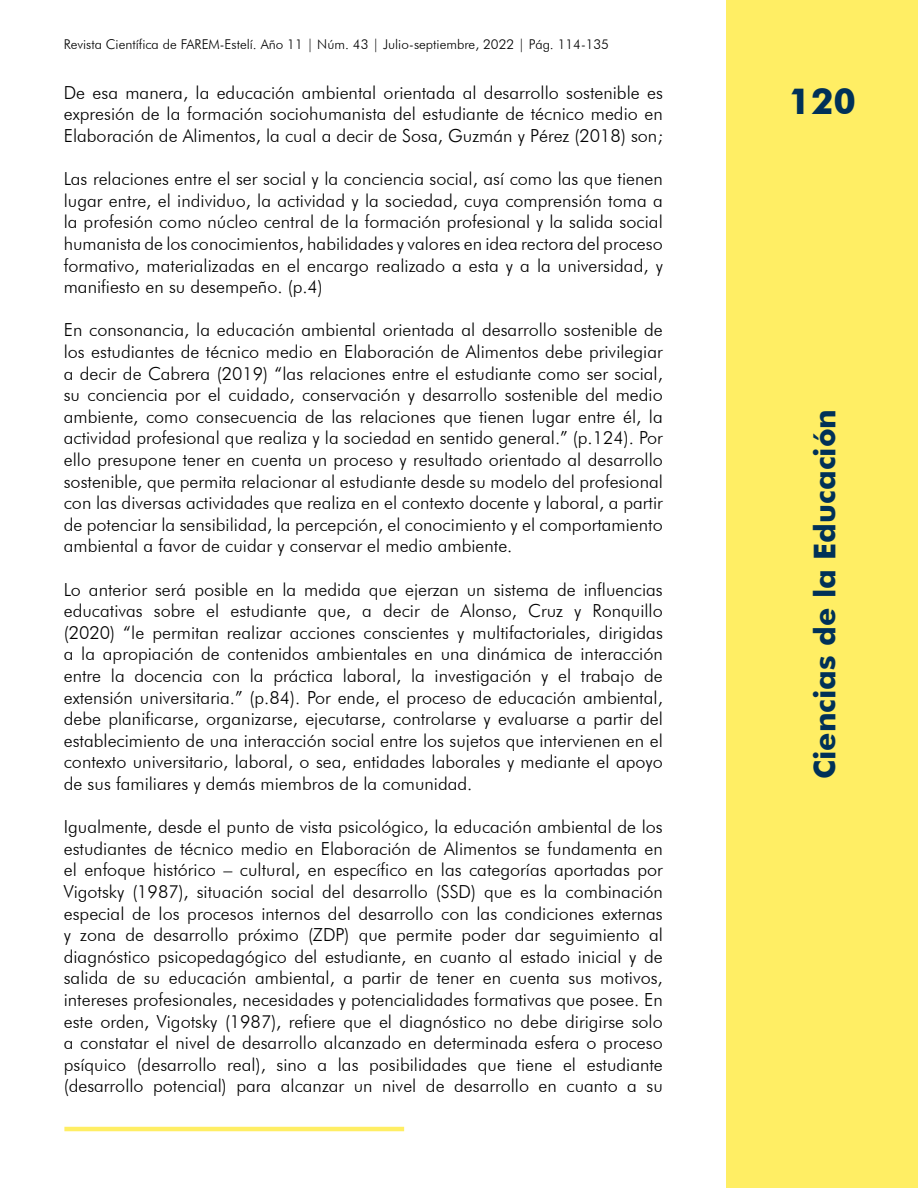
<style>
.page{position:relative;width:918px;height:1188px;background:#fff}
.page>*{position:absolute;margin:0;border:0;box-sizing:border-box;transform-origin:0 0}
.t1{font:700 36px "Futura BT";color:#003158}
.t2{font:700 30px "Futura BT";color:#003158}
.t3{font:300 18px/21.6px "Futura BT";color:#000;text-align:justify}
.t4{font:300 13.5px "Futura BT";color:#000}
</style>
<div class="page">
<div style="left:727px;top:0;width:191px;height:1188px;background:#ffee64"></div>
<hr style="left:64px;top:1127px;width:340px;height:4px;background:#ffee64">
<p class="t4" style="left:64px;top:36px;width:547px">Revista Científica de FAREM-Estelí. Año 11 | Núm. 43 | Julio-septiembre, 2022 | Pág. 114-135</p>
<p class="t3" style="left:64px;top:81px;width:601px">De esa manera, la educación ambiental orientada al desarrollo sostenible es expresión de la formación sociohumanista del estudiante de técnico medio en Elaboración de Alimentos, la cual a decir de Sosa, Guzmán y Pérez (2018) son;</p>
<p class="t3" style="left:64px;top:168px;width:601px">Las relaciones entre el ser social y la conciencia social, así como las que tienen lugar entre, el individuo, la actividad y la sociedad, cuya comprensión toma a la profesión como núcleo central de la formación profesional y la salida social humanista de los conocimientos, habilidades y valores en idea rectora del proceso formativo, materializadas en el encargo realizado a esta y a la universidad, y manifiesto en su desempeño. (p.4)</p>
<p class="t3" style="left:64px;top:319px;width:601px">En consonancia, la educación ambiental orientada al desarrollo sostenible de los estudiantes de técnico medio en Elaboración de Alimentos debe privilegiar a decir de Cabrera (2019) “las relaciones entre el estudiante como ser social, su conciencia por el cuidado, conservación y desarrollo sostenible del medio ambiente, como consecuencia de las relaciones que tienen lugar entre él, la actividad profesional que realiza y la sociedad en sentido general.” (p.124). Por ello presupone tener en cuenta un proceso y resultado orientado al desarrollo sostenible, que permita relacionar al estudiante desde su modelo del profesional con las diversas actividades que realiza en el contexto docente y laboral, a partir de potenciar la sensibilidad, la percepción, el conocimiento y el comportamiento ambiental a favor de cuidar y conservar el medio ambiente.</p>
<p class="t3" style="left:64px;top:578px;width:601px">Lo anterior será posible en la medida que ejerzan un sistema de influencias educativas sobre el estudiante que, a decir de Alonso, Cruz y Ronquillo (2020) “le permitan realizar acciones conscientes y multifactoriales, dirigidas a la apropiación de contenidos ambientales en una dinámica de interacción entre la docencia con la práctica laboral, la investigación y el trabajo de extensión universitaria.” (p.84). Por ende, el proceso de educación ambiental, debe planificarse, organizarse, ejecutarse, controlarse y evaluarse a partir del establecimiento de una interacción social entre los sujetos que intervienen en el contexto universitario, laboral, o sea, entidades laborales y mediante el apoyo de sus familiares y demás miembros de la comunidad.</p>
<p class="t3" style="left:64px;top:816px;width:601px">Igualmente, desde el punto de vista psicológico, la educación ambiental de los estudiantes de técnico medio en Elaboración de Alimentos se fundamenta en el enfoque histórico – cultural, en específico en las categorías aportadas por Vigotsky (1987), situación social del desarrollo (SSD) que es la combinación especial de los procesos internos del desarrollo con las condiciones externas y zona de desarrollo próximo (ZDP) que permite poder dar seguimiento al diagnóstico psicopedagógico del estudiante, en cuanto al estado inicial y de salida de su educación ambiental, a partir de tener en cuenta sus motivos, intereses profesionales, necesidades y potencialidades formativas que posee. En este orden, Vigotsky (1987), refiere que el diagnóstico no debe dirigirse solo a constatar el nivel de desarrollo alcanzado en determinada esfera o proceso psíquico (desarrollo real), sino a las posibilidades que tiene el estudiante (desarrollo potencial) para alcanzar un nivel de desarrollo en cuanto a su</p>
<h1 class="t1" style="left:789px;top:79px;width:69px">120</h1>
<h2 class="t2" style="left:807px;top:779px;width:371px;rotate:-90deg">Ciencias de la Educación</h2>
</div>
